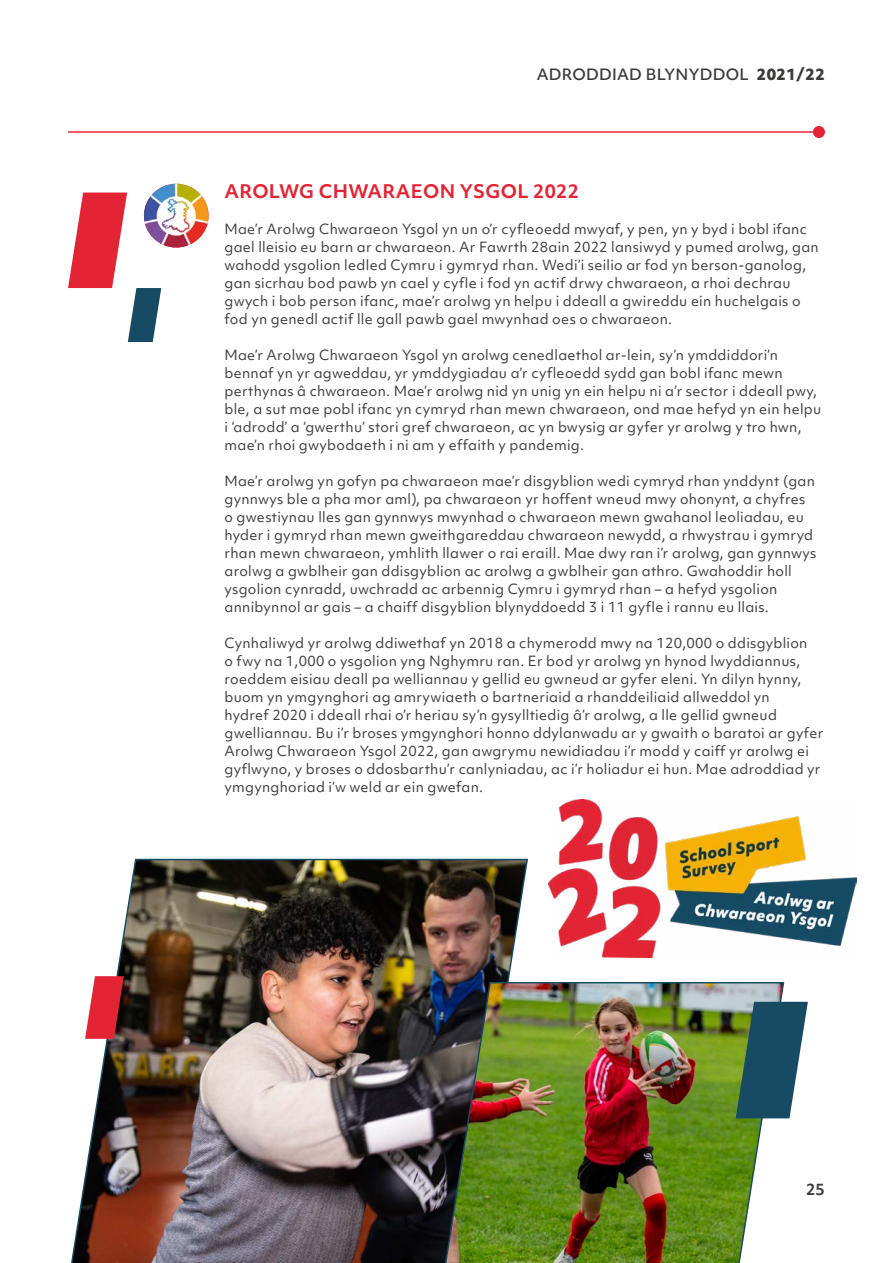
<style>
.page{position:relative;width:893px;height:1263px;background:#fff}
.page>*{position:absolute;margin:0;border:0;box-sizing:border-box;transform-origin:0 0}
.t1{font:700 18px "Objektiv Mk 1";letter-spacing:.02em;color:#e32434}
.t2{font:500 15px "Objektiv Mk 1";letter-spacing:.02em;color:#3c3c3b}
.t3{font:700 15px "Objektiv Mk 1";color:#3c3c3b}
.t4{font:13.5px/18px "Objektiv Mk 1";letter-spacing:.02em;color:#3c3c3b}
.s1{font-weight:800}
</style>
<div class="page">
<hr style="left:68px;top:131px;width:751px;height:2px;background:#e32434">
<div style="left:813px;top:126px;width:12px;height:12px;background:#e32434;border-radius:50%"></div>
<svg style="left:68px;top:193px;width:93px;height:149px"></svg>
<img style="left:71px;top:858px;width:457px;height:405px">
<img style="left:438px;top:981px;width:347px;height:282px">
<svg style="left:736px;top:1002px;width:72px;height:116px;background:#406b70"></svg>
<svg style="left:85px;top:976px;width:39px;height:63px;background:#cc3f4a"></svg>
<img style="left:549px;top:799px;width:307px;height:158px">
<img style="left:144px;top:184px;width:65px;height:63px;border-radius:32px">
<p class="t2" style="left:537px;top:64px;width:290px">ADRODDIAD BLYNYDDOL <span class="s1">2021/22</span></p>
<h1 class="t1" style="left:225px;top:179px;width:356px">AROLWG CHWARAEON YSGOL 2022</h1>
<p class="t4" style="left:225px;top:220px;width:596px">Mae’r Arolwg Chwaraeon Ysgol yn un o’r cyfleoedd mwyaf, y pen, yn y byd i bobl ifanc gael lleisio eu barn ar chwaraeon. Ar Fawrth 28ain 2022 lansiwyd y pumed arolwg, gan wahodd ysgolion ledled Cymru i gymryd rhan. Wedi’i seilio ar fod yn berson-ganolog, gan sicrhau bod pawb yn cael y cyfle i fod yn actif drwy chwaraeon, a rhoi dechrau gwych i bob person ifanc, mae’r arolwg yn helpu i ddeall a gwireddu ein huchelgais o fod yn genedl actif lle gall pawb gael mwynhad oes o chwaraeon.</p>
<p class="t4" style="left:225px;top:346px;width:598px">Mae’r Arolwg Chwaraeon Ysgol yn arolwg cenedlaethol ar-lein, sy’n ymddiddori’n bennaf yn yr agweddau, yr ymddygiadau a’r cyfleoedd sydd gan bobl ifanc mewn perthynas â chwaraeon. Mae’r arolwg nid yn unig yn ein helpu ni a’r sector i ddeall pwy, ble, a sut mae pobl ifanc yn cymryd rhan mewn chwaraeon, ond mae hefyd yn ein helpu i ‘adrodd’ a ‘gwerthu’ stori gref chwaraeon, ac yn bwysig ar gyfer yr arolwg y tro hwn, mae’n rhoi gwybodaeth i ni am y effaith y pandemig.</p>
<p class="t4" style="left:225px;top:472px;width:593px">Mae’r arolwg yn gofyn pa chwaraeon mae’r disgyblion wedi cymryd rhan ynddynt (gan gynnwys ble a pha mor aml), pa chwaraeon yr hoffent wneud mwy ohonynt, a chyfres o gwestiynau lles gan gynnwys mwynhad o chwaraeon mewn gwahanol leoliadau, eu hyder i gymryd rhan mewn gweithgareddau chwaraeon newydd, a rhwystrau i gymryd rhan mewn chwaraeon, ymhlith llawer o rai eraill. Mae dwy ran i’r arolwg, gan gynnwys arolwg a gwblheir gan ddisgyblion ac arolwg a gwblheir gan athro. Gwahoddir holl ysgolion cynradd, uwchradd ac arbennig Cymru i gymryd rhan – a hefyd ysgolion annibynnol ar gais – a chaiff disgyblion blynyddoedd 3 i 11 gyfle i rannu eu llais.</p>
<p class="t4" style="left:225px;top:634px;width:600px">Cynhaliwyd yr arolwg ddiwethaf yn 2018 a chymerodd mwy na 120,000 o ddisgyblion<br>o fwy na 1,000 o ysgolion yng Nghymru ran. Er bod yr arolwg yn hynod lwyddiannus, roeddem eisiau deall pa welliannau y gellid eu gwneud ar gyfer eleni. Yn dilyn hynny, buom yn ymgynghori ag amrywiaeth o bartneriaid a rhanddeiliaid allweddol yn<br>hydref 2020 i ddeall rhai o’r heriau sy’n gysylltiedig â’r arolwg, a lle gellid gwneud gwelliannau. Bu i’r broses ymgynghori honno ddylanwadu ar y gwaith o baratoi ar gyfer Arolwg Chwaraeon Ysgol 2022, gan awgrymu newidiadau i’r modd y caiff yr arolwg ei gyflwyno, y broses o ddosbarthu’r canlyniadau, ac i’r holiadur ei hun. Mae adroddiad yr ymgynghoriad i’w weld ar ein gwefan.</p>
<p class="t3" style="left:806px;top:1179px;width:20px">25</p>
</div>
